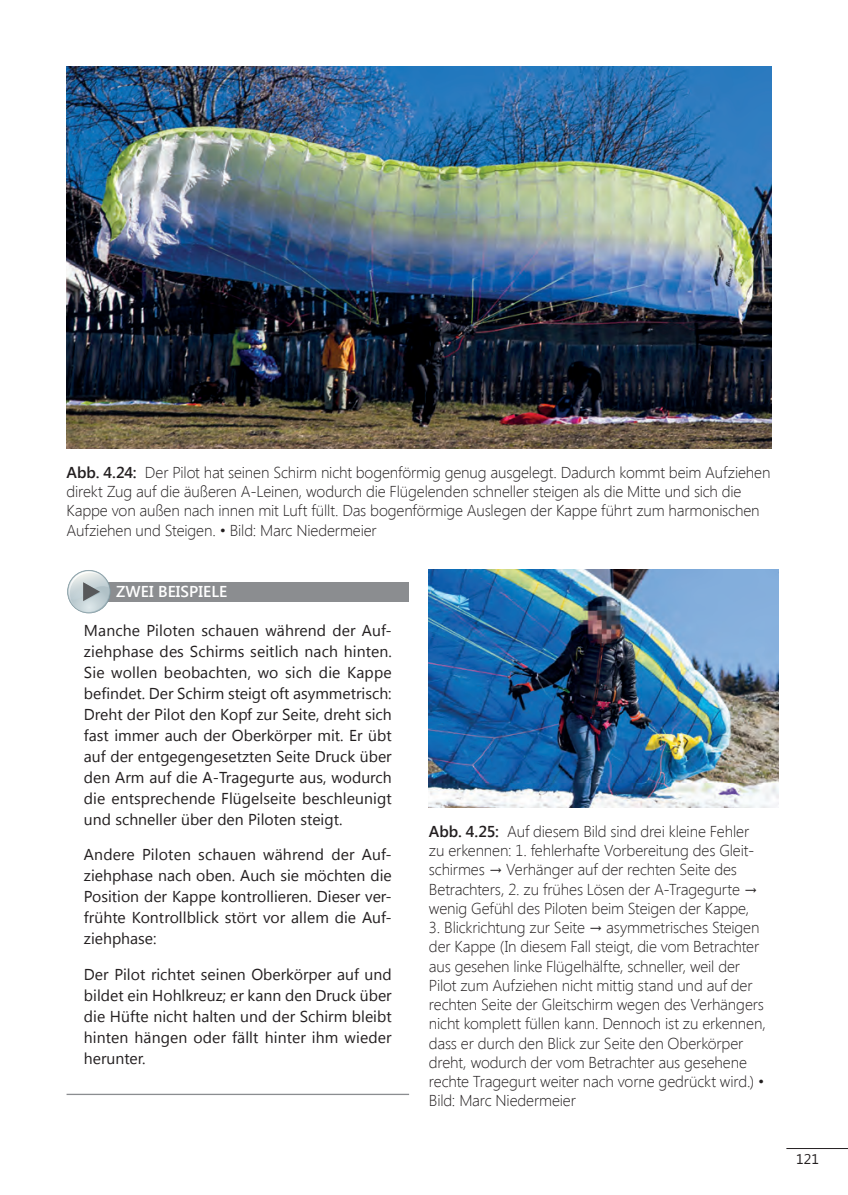
<style>
.page{position:relative;width:848px;height:1195px;background:#fff}
.page>*{position:absolute;margin:0;border:0;box-sizing:border-box;transform-origin:0 0}
.t1{font:300 15.75px/19.2px "Segoe UI";letter-spacing:-.01em;color:#231f20}
.t2{font:15.75px/21px "Segoe UI";letter-spacing:.005em;color:#231f20;text-align:justify}
.t3{font:600 15.75px "Segoe UI";letter-spacing:.005em;color:#fff}
.t4{font:14px "Segoe UI";color:#231f20}
.s1{font-weight:600}
</style>
<div class="page">
<hr style="left:786px;top:1148px;width:61px;height:1px;background:#231f20">
<img style="left:67px;top:67px;width:704px;height:381px">
<hr style="left:67px;top:1093px;width:342px;height:2px;background:#8b8d90">
<div style="left:76px;top:582px;width:333px;height:19px;background:#8b8d90"></div>
<svg style="left:67px;top:570px;width:44px;height:43px"></svg>
<img style="left:429px;top:569px;width:349px;height:238px">
<p class="t1" style="left:67px;top:462px;width:705px"><span class="s1">Abb. 4.24:</span> Der Pilot hat seinen Schirm nicht bogenförmig genug ausgelegt. Dadurch kommt beim Aufziehen direkt Zug auf die äußeren A-Leinen, wodurch die Flügelenden schneller steigen als die Mitte und sich die Kappe von außen nach innen mit Luft füllt. Das bogenförmige Auslegen der Kappe führt zum harmonischen Aufziehen und Steigen. • Bild: Marc Niedermeier</p>
<p class="t3" style="left:116px;top:581px;width:113px">ZWEI BEISPIELE</p>
<p class="t2" style="left:84px;top:619px;width:309px">Manche Piloten schauen während der Auf&shy;ziehphase des Schirms seitlich nach hinten.<br>Sie wollen beobachten, wo sich die Kappe befindet. Der Schirm steigt oft asymmetrisch:<br>Dreht der Pilot den Kopf zur Seite, dreht sich fast immer auch der Oberkörper mit. Er übt auf der entgegengesetzten Seite Druck über den Arm auf die A-Tragegurte aus, wodurch die entsprechende Flügelseite beschleunigt und schneller über den Piloten steigt.</p>
<p class="t2" style="left:84px;top:843px;width:309px">Andere Piloten schauen während der Auf&shy;ziehphase nach oben. Auch sie möchten die Position der Kappe kontrollieren. Dieser ver&shy;frühte Kontrollblick stört vor allem die Auf&shy;ziehphase:</p>
<p class="t2" style="left:84px;top:963px;width:309px">Der Pilot richtet seinen Oberkörper auf und bildet ein Hohlkreuz; er kann den Druck über die Hüfte nicht halten und der Schirm bleibt hinten hängen oder fällt hinter ihm wieder herunter.</p>
<p class="t1" style="left:429px;top:821px;width:330px"><span class="s1">Abb. 4.25:</span> Auf diesem Bild sind drei kleine Fehler zu erkennen: 1. fehlerhafte Vorbereitung des Gleit&shy;schirmes → Verhänger auf der rechten Seite des Betrachters, 2. zu frühes Lösen der A-Tragegurte → wenig Gefühl des Piloten beim Steigen der Kappe,</p>
<p class="t1" style="left:429px;top:917px;width:338px">3. Blickrichtung zur Seite → asymmetrisches Steigen der Kappe (In diesem Fall steigt, die vom Betrachter aus gesehen linke Flügelhälfte, schneller, weil der Pilot zum Aufziehen nicht mittig stand und auf der rechten Seite der Gleitschirm wegen des Verhängers nicht komplett füllen kann. Dennoch ist zu erkennen, dass er durch den Blick zur Seite den Oberkörper dreht, wodurch der vom Betrachter aus gesehene rechte Tragegurt weiter nach vorne gedrückt wird.) • Bild: Marc Niedermeier</p>
<p class="t4" style="left:796px;top:1149px;width:24px">121</p>
</div>
